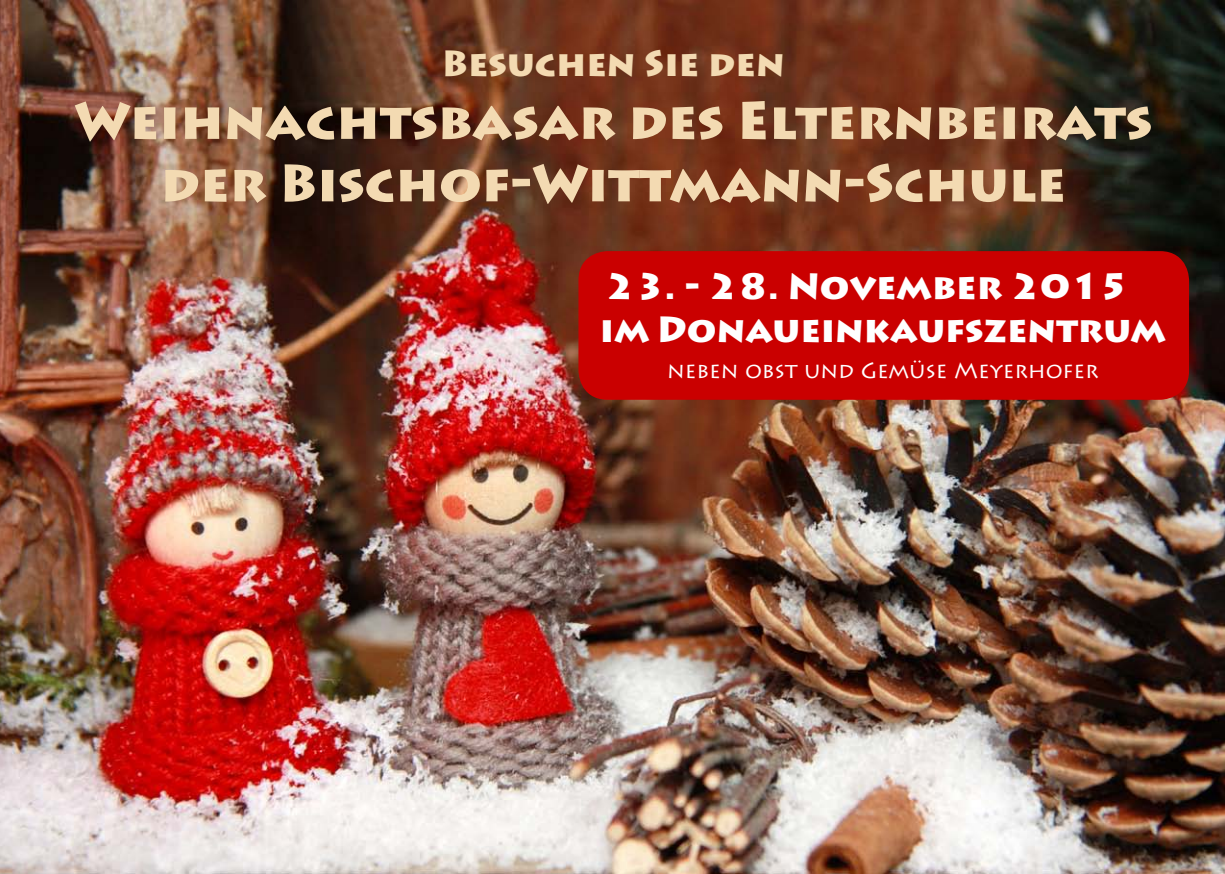
<style>
.page{position:relative;width:1225px;height:874px;background:#fff}
.page>*{position:absolute;margin:0;border:0;box-sizing:border-box;transform-origin:0 0}
.t1{font:900 52px/62.4px "Lithos Pro";color:#f3dab2;text-align:center}
.t2{font:900 36px/43.2px "Lithos Pro";color:#fff}
.t3{font:900 36px "Lithos Pro";color:#f3dab2}
.t4{font:22px "Lithos Pro";color:#fff}
</style>
<div class="page">
<img style="left:0;top:1px;width:1225px;height:872px">
<div style="left:583px;top:256px;width:601px;height:138px;background:#ca0000;border-radius:24px"></div>
<div style="left:578px;top:251px;width:611px;height:148px;border:10px solid #ca0000;border-radius:24px"></div>
<p class="t3" style="left:442px;top:41px;width:344px">Besuchen Sie den</p>
<p class="t1" style="left:74px;top:91px;width:1079px">Weihnachtsbasar des Elternbeirats der Bischof-Wittmann-Schule</p>
<p class="t2" style="left:600px;top:265px;width:567px">23. - 28. November 2015 im Donaueinkaufszentrum</p>
<p class="t4" style="left:667px;top:357px;width:433px">neben obst und Gemüse Meyerhofer</p>
</div>
